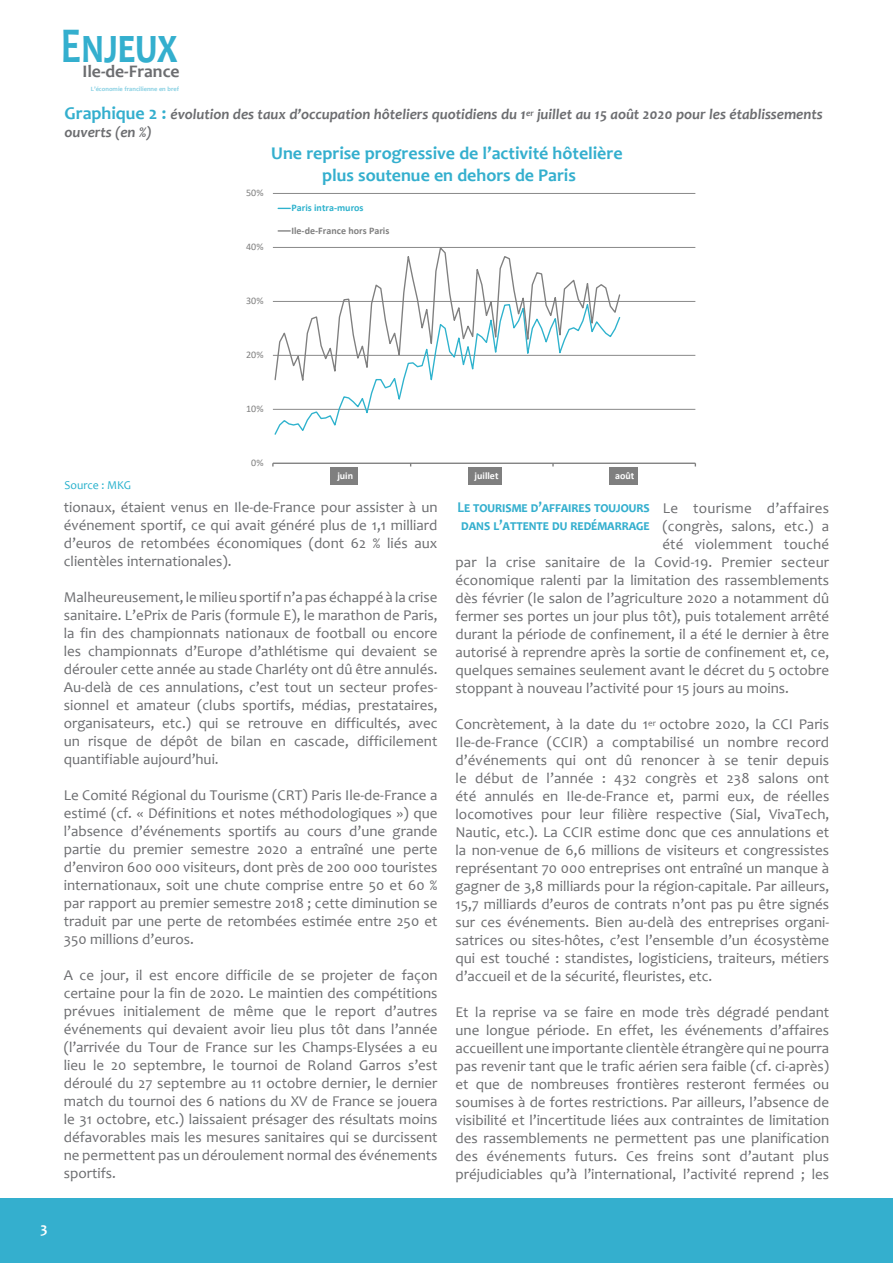
<style>
.page{position:relative;width:893px;height:1263px;background:#fff}
.page>*{position:absolute;margin:0;border:0;box-sizing:border-box;transform-origin:0 0}
.t1{font:700 50.4px "Candara";color:#34afce;scale:.77 1}
.t2{font:700 18px "Candara";color:#34afce}
.t3{font:700 17.7px "Candara";color:#6c6d70}
.t4{font:15px/18px "Candara";color:#6c6d70;text-align:justify}
.t5{font:italic 700 15px/18px "Candara";color:#6c6d70}
.t6{font:700 15px/18px "Candara";color:#34afce;scale:.9 1}
.t7{font:15px "Candara";letter-spacing:.02em;color:#6c6d70}
.t8{font:700 15px "Candara";color:#fff}
.t9{font:12px "Candara";letter-spacing:-.005em;color:#28b1cc}
.t10{font:700 10.05px "Calibri";color:#7f7f7f}
.t11{font:10.05px "Calibri";letter-spacing:.005em;color:#7f7f7f}
.t12{font:700 10.05px "Calibri";color:#2eb2cd}
.t13{font:700 10.05px "Calibri";color:#fff}
.t14{font:700 6.45px "Candara";color:#85cfe2}
.s1{font-style:normal;font-size:18px;color:#34afce}
</style>
<div class="page">
<div style="left:0;top:1198px;width:893px;height:65px;background:#34afce"></div>
<hr style="left:273px;top:409px;width:422px;height:1px;background:#898989">
<hr style="left:273px;top:355px;width:422px;height:1px;background:#898989">
<hr style="left:273px;top:301px;width:422px;height:1px;background:#898989">
<hr style="left:273px;top:247px;width:422px;height:1px;background:#898989">
<hr style="left:273px;top:193px;width:422px;height:1px;background:#898989">
<hr style="left:273px;top:463px;width:422px;height:1px;background:#7f7f7f">
<svg style="left:273px;top:354px;width:348px;height:81px"></svg>
<svg style="left:274px;top:248px;width:347px;height:142px"></svg>
<svg style="left:278px;top:208px;width:12px;height:1px"></svg>
<svg style="left:278px;top:230px;width:12px;height:2px"></svg>
<div style="left:331px;top:467px;width:27px;height:18px;background:#7f7f7f"></div>
<div style="left:468px;top:467px;width:34px;height:18px;background:#7f7f7f"></div>
<div style="left:609px;top:467px;width:29px;height:18px;background:#7f7f7f"></div>
<h1 class="t1" style="left:61px;top:14px;width:153px">Enjeux</h1>
<p class="t3" style="left:82px;top:61px;width:99px">Ile-de-France</p>
<p class="t14" style="left:91px;top:85px;width:90px">L’économie francilienne en bref</p>
<p class="t5" style="left:65px;top:105px;width:760px"><span class="s1">Graphique 2 :</span> évolution des taux d’occupation hôteliers quotidiens du 1<sup>er</sup> juillet au 15 août 2020 pour les établissements ouverts (en %)</p>
<p class="t2" style="left:271px;top:142px;width:353px">Une reprise progressive de l’activité hôtelière</p>
<p class="t2" style="left:322px;top:163px;width:255px">plus soutenue en dehors de Paris</p>
<p class="t11" style="left:246px;top:186px;width:19px">50%</p>
<p class="t11" style="left:246px;top:240px;width:19px">40%</p>
<p class="t11" style="left:246px;top:294px;width:19px">30%</p>
<p class="t11" style="left:246px;top:348px;width:19px">20%</p>
<p class="t11" style="left:246px;top:402px;width:19px">10%</p>
<p class="t12" style="left:291px;top:201px;width:74px">Paris intra-muros</p>
<p class="t10" style="left:291px;top:223px;width:99px">Ile-de-France hors Paris</p>
<p class="t9" style="left:65px;top:478px;width:68px">Source : MKG</p>
<p class="t11" style="left:251px;top:456px;width:14px">0%</p>
<p class="t13" style="left:337px;top:469px;width:17px">juin</p>
<p class="t13" style="left:475px;top:469px;width:25px">juillet</p>
<p class="t13" style="left:615px;top:469px;width:21px">août</p>
<p class="t4" style="left:64px;top:498px;width:375px">tionaux, étaient venus en Ile-de-France pour assister à un événement sportif, ce qui avait généré plus de 1,1 milliard d’euros de retombées économiques (dont 62 % liés aux clientèles internationales).</p>
<p class="t4" style="left:64px;top:588px;width:375px">Malheureusement, le milieu sportif n’a pas échappé à la crise sanitaire. L’ePrix de Paris (formule E), le marathon de Paris, la fin des championnats nationaux de football ou encore les championnats d’Europe d’athlétisme qui devaient se dérouler cette année au stade Charléty ont dû être annulés.<br>Au-delà de ces annulations, c’est tout un secteur profes&shy;sionnel et amateur (clubs sportifs, médias, prestataires, organisateurs, etc.) qui se retrouve en difficultés, avec un risque de dépôt de bilan en cascade, difficilement quantifiable aujourd’hui.</p>
<p class="t4" style="left:64px;top:786px;width:375px">Le Comité Régional du Tourisme (CRT) Paris Ile-de-France a estimé (cf. « Définitions et notes méthodologiques ») que l’absence d’événements sportifs au cours d’une grande partie du premier semestre 2020 a entraîné une perte d’environ 600 000 visiteurs, dont près de 200 000 touristes internationaux, soit une chute comprise entre 50 et 60 % par rapport au premier semestre 2018 ; cette diminution se traduit par une perte de retombées estimée entre 250 et 350 millions d’euros.</p>
<p class="t4" style="left:64px;top:966px;width:375px">A ce jour, il est encore difficile de se projeter de façon certaine pour la fin de 2020. Le maintien des compétitions prévues initialement de même que le report d’autres événements qui devaient avoir lieu plus tôt dans l’année (l’arrivée du Tour de France sur les Champs-Elysées a eu lieu le 20 septembre, le tournoi de Roland Garros s’est déroulé du 27 septembre au 11 octobre dernier, le dernier match du tournoi des 6 nations du XV de France se jouera le 31 octobre, etc.) laissaient présager des résultats moins défavorables mais les mesures sanitaires qui se durcissent ne permettent pas un déroulement normal des événements sportifs.</p>
<p class="t6" style="left:457px;top:498px;width:215px">Le tourisme d’affaires toujours dans l’attente du redémarrage</p>
<p class="t7" style="left:663px;top:499px;width:168px">Le tourisme d’affaires</p>
<p class="t4" style="left:662px;top:517px;width:168px">(congrès, salons, etc.) a</p>
<p class="t4" style="left:662px;top:535px;width:168px">été violemment touché</p>
<p class="t4" style="left:455px;top:553px;width:375px">par la crise sanitaire de la Covid-19. Premier secteur</p>
<p class="t4" style="left:455px;top:571px;width:375px">économique ralenti par la limitation des rassemblements</p>
<p class="t4" style="left:455px;top:589px;width:375px">dès février (le salon de l’agriculture 2020 a notamment dû</p>
<p class="t4" style="left:455px;top:607px;width:375px">fermer ses portes un jour plus tôt), puis totalement arrêté</p>
<p class="t4" style="left:455px;top:625px;width:375px">durant la période de confinement, il a été le dernier à être</p>
<p class="t4" style="left:455px;top:643px;width:375px">autorisé à reprendre après la sortie de confinement et, ce,</p>
<p class="t4" style="left:455px;top:661px;width:375px">quelques semaines seulement avant le décret du 5 octobre</p>
<p class="t4" style="left:455px;top:679px;width:335px">stoppant à nouveau l’activité pour 15 jours au moins.</p>
<p class="t4" style="left:455px;top:715px;width:375px">Concrètement, à la date du 1<sup>er</sup> octobre 2020, la CCI Paris Ile-de-France (CCIR) a comptabilisé un nombre record d’événements qui ont dû renoncer à se tenir depuis le début de l’année : 432 congrès et 238 salons ont été annulés en Ile-de-France et, parmi eux, de réelles locomotives pour leur filière respective (Sial, VivaTech, Nautic, etc.). La CCIR estime donc que ces annulations et la non-venue de 6,6 millions de visiteurs et congressistes représentant 70 000 entreprises ont entraîné un manque à gagner de 3,8 milliards pour la région-capitale. Par ailleurs, 15,7 milliards d’euros de contrats n’ont pas pu être signés sur ces événements. Bien au-delà des entreprises organi&shy;satrices ou sites-hôtes, c’est l’ensemble d’un écosystème qui est touché : standistes, logisticiens, traiteurs, métiers d’accueil et de la sécurité, fleuristes, etc.</p>
<p class="t4" style="left:455px;top:1003px;width:375px">Et la reprise va se faire en mode très dégradé pendant une longue période. En effet, les événements d’affaires accueillent une importante clientèle étrangère qui ne pourra pas revenir tant que le trafic aérien sera faible (cf. ci-après) et que de nombreuses frontières resteront fermées ou soumises à de fortes restrictions. Par ailleurs, l’absence de visibilité et l’incertitude liées aux contraintes de limitation des rassemblements ne permettent pas une planification des événements futurs. Ces freins sont d’autant plus préjudiciables qu’à l’international, l’activité reprend ; les</p>
<p class="t8" style="left:40px;top:1218px;width:9px">3</p>
</div>
